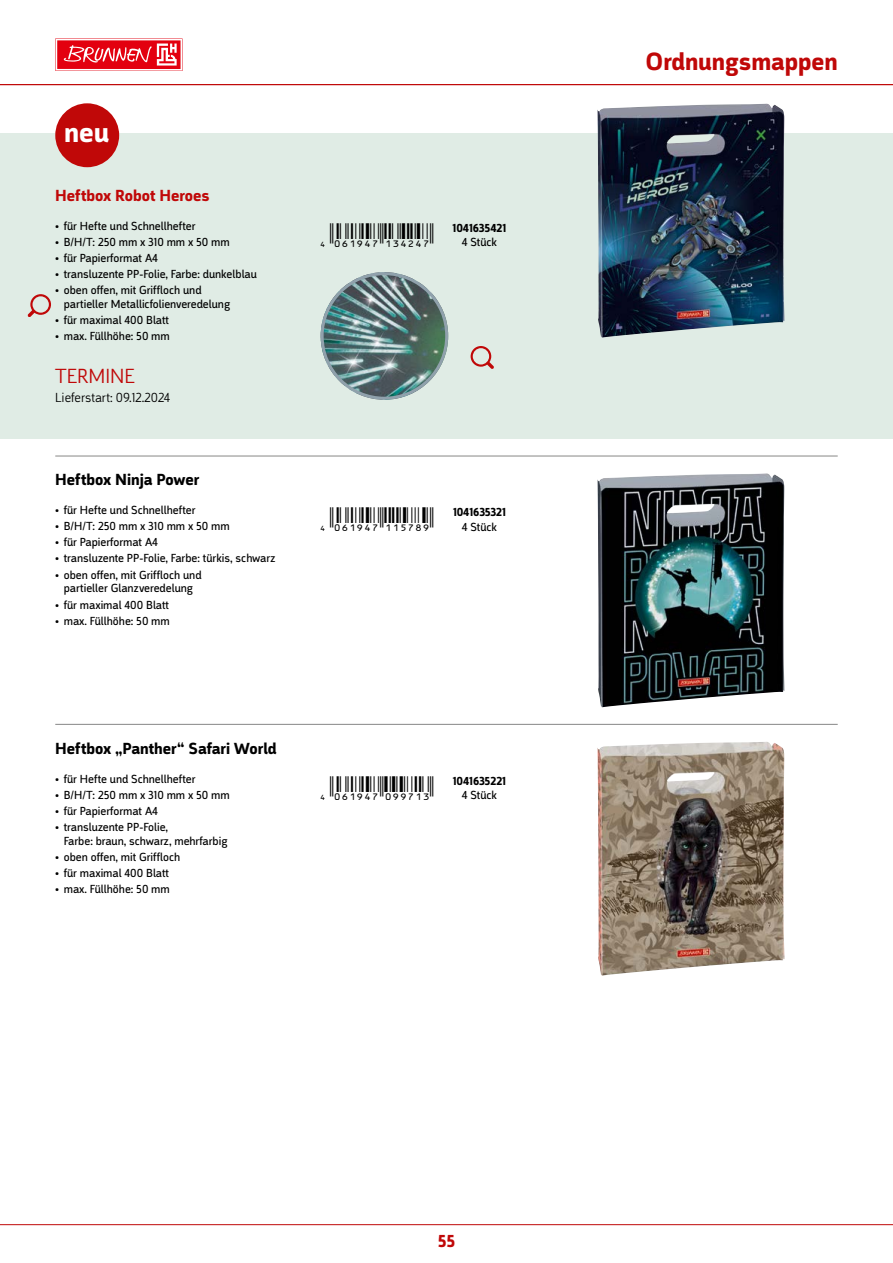
<style>
.page{position:relative;width:893px;height:1263px;background:#fff}
.page>*{position:absolute;margin:0;border:0;box-sizing:border-box;transform-origin:0 0}
.t1{font:700 28.95px "Argumentum";color:#fff}
.t2{font:700 25.5px "Argumentum";color:#c00808}
.t3{font:300 21px "Argumentum";color:#c00808}
.t4{font:18px "ID Automation UPCEANXXS";color:#000}
.t5{font:700 18px "Argumentum";color:#c00808}
.t6{font:700 16.5px "Argumentum";color:#000}
.t7{font:700 16.5px "Argumentum";color:#c00808}
.t8{font:300 13.5px "Argumentum";color:#000}
.t9{font:12px/14px "Argumentum";color:#000}
</style>
<div class="page">
<div style="left:0;top:133px;width:893px;height:306px;background:#e0ece5"></div>
<div style="left:55px;top:103px;width:64px;height:64px;background:#c00808;border-radius:50%"></div>
<img style="left:597px;top:104px;width:187px;height:234px">
<hr style="left:55px;top:456px;width:783px;height:1px;background:#878786">
<img style="left:597px;top:473px;width:187px;height:234px">
<hr style="left:55px;top:724px;width:783px;height:1px;background:#878786">
<img style="left:597px;top:742px;width:187px;height:234px">
<img style="left:321px;top:272px;width:127px;height:128px;border-radius:64px">
<div style="left:321px;top:272px;width:127px;height:128px;border:3px solid #90a1ac;border-radius:50%"></div>
<svg style="left:28px;top:294px;width:23px;height:23px"></svg>
<svg style="left:471px;top:346px;width:23px;height:23px"></svg>
<div style="left:55px;top:38px;width:127px;height:33px;background:#f18b92"></div>
<div style="left:56px;top:39px;width:126px;height:32px;background:#fff"></div>
<div style="left:57px;top:40px;width:124px;height:29px;background:#e3000f"></div>
<svg style="left:64px;top:44px;width:113px;height:22px"></svg>
<hr style="left:0;top:1224px;width:893px;height:1px;background:#c00808">
<hr style="left:0;top:84px;width:893px;height:1px;background:#c00808">
<h1 class="t1" style="left:64px;top:115px;width:46px">neu</h1>
<h3 class="t7" style="left:55px;top:185px;width:156px">Heftbox Robot Heroes</h3>
<p class="t9" style="left:55px;top:219px;width:142px">• für Hefte und Schnellhefter</p>
<p class="t9" style="left:55px;top:235px;width:176px">• B/H/T: 250 mm x 310 mm x 50 mm</p>
<p class="t9" style="left:55px;top:251px;width:104px">• für Papierformat A4</p>
<p class="t9" style="left:55px;top:267px;width:203px">• transluzente PP-Folie, Farbe: dunkelblau</p>
<p class="t9" style="left:64px;top:283px;width:168px;text-indent:-9px">• oben offen, mit Griffloch und partieller Metallicfolienveredelung</p>
<p class="t9" style="left:55px;top:313px;width:115px">• für maximal 400 Blatt</p>
<p class="t9" style="left:55px;top:329px;width:116px">• max. Füllhöhe: 50 mm</p>
<h3 class="t3" style="left:55px;top:363px;width:81px">TERMINE</h3>
<p class="t8" style="left:55px;top:390px;width:116px">Lieferstart: 09.12.2024</p>
<h3 class="t6" style="left:55px;top:470px;width:146px">Heftbox Ninja Power</h3>
<p class="t9" style="left:55px;top:503px;width:142px">• für Hefte und Schnellhefter</p>
<p class="t9" style="left:55px;top:519px;width:176px">• B/H/T: 250 mm x 310 mm x 50 mm</p>
<p class="t9" style="left:55px;top:536px;width:104px">• für Papierformat A4</p>
<p class="t9" style="left:55px;top:552px;width:222px">• transluzente PP-Folie, Farbe: türkis, schwarz</p>
<p class="t9" style="left:55px;top:568px;width:148px;text-align:center">• oben offen, mit Griffloch und partieller Glanzveredelung</p>
<p class="t9" style="left:55px;top:598px;width:115px">• für maximal 400 Blatt</p>
<p class="t9" style="left:55px;top:614px;width:116px">• max. Füllhöhe: 50 mm</p>
<h3 class="t4" style="left:315px;top:220px;width:193px">Y(0G19EH*LNOMOR( <sup>1041635421</sup></h3>
<p class="t9" style="left:462px;top:235px;width:37px">4 Stück</p>
<h3 class="t4" style="left:315px;top:505px;width:192px">Y(0G19EH*LLPRST( <sup>1041635321</sup></h3>
<p class="t9" style="left:462px;top:520px;width:37px">4 Stück</p>
<h3 class="t6" style="left:55px;top:738px;width:223px">Heftbox „Panther“ Safari World</h3>
<p class="t9" style="left:55px;top:772px;width:142px">• für Hefte und Schnellhefter</p>
<p class="t9" style="left:55px;top:788px;width:176px">• B/H/T: 250 mm x 310 mm x 50 mm</p>
<p class="t9" style="left:55px;top:804px;width:104px">• für Papierformat A4</p>
<p class="t9" style="left:64px;top:820px;width:165px;text-indent:-9px">• transluzente PP-Folie,<br>Farbe: braun, schwarz, mehrfarbig</p>
<p class="t9" style="left:55px;top:850px;width:127px">• oben offen, mit Griffloch</p>
<p class="t9" style="left:55px;top:866px;width:115px">• für maximal 400 Blatt</p>
<p class="t9" style="left:55px;top:882px;width:116px">• max. Füllhöhe: 50 mm</p>
<h3 class="t4" style="left:315px;top:773px;width:193px">Y(0G19EH*KTTRLN( <sup>1041635221</sup></h3>
<p class="t9" style="left:462px;top:788px;width:37px">4 Stück</p>
<h3 class="t5" style="left:438px;top:1230px;width:19px">55</h3>
<h2 class="t2" style="left:645px;top:46px;width:194px">Ordnungsmappen</h2>
</div>
